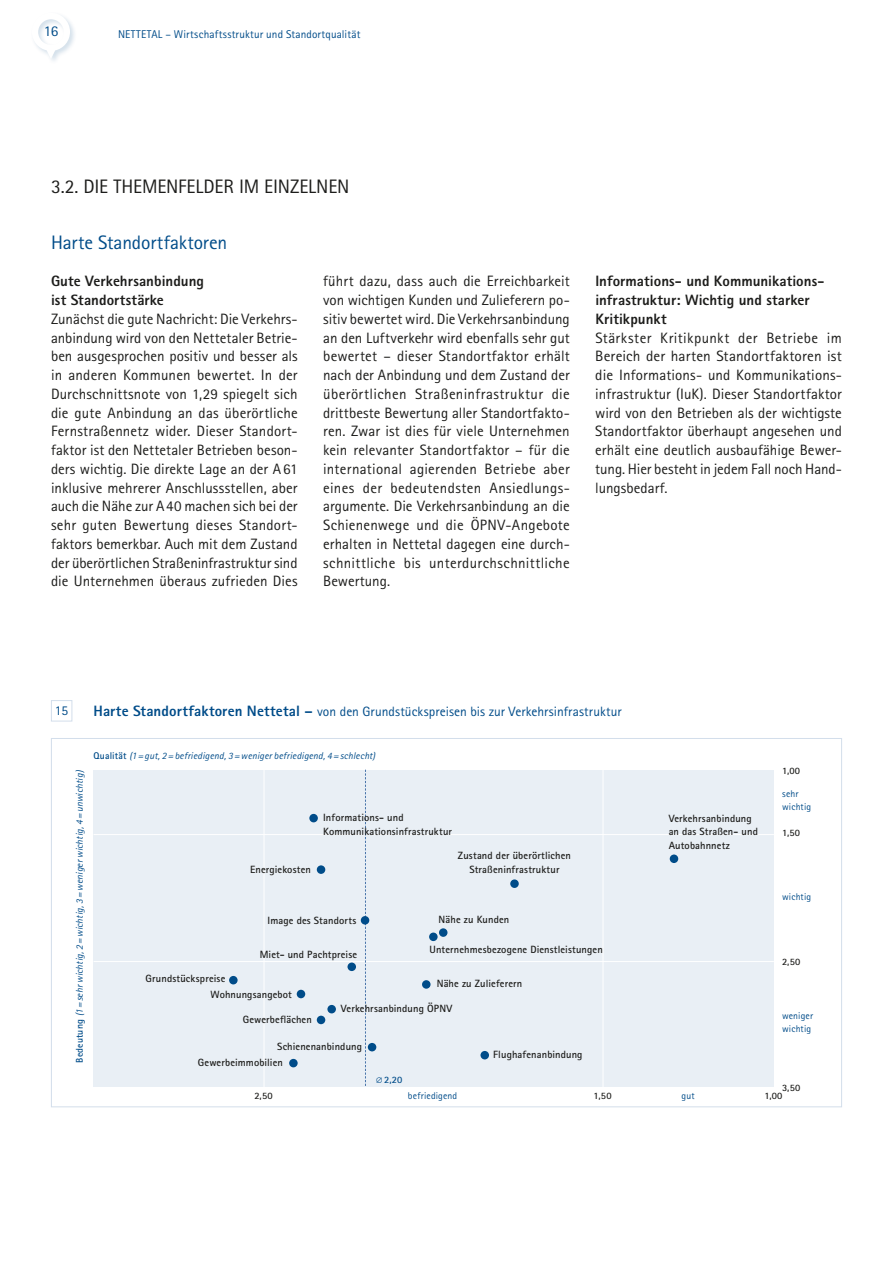
<style>
.page{position:relative;width:893px;height:1263px;background:#fff}
.page>*{position:absolute;margin:0;border:0;box-sizing:border-box;transform-origin:0 0}
.t1{font:19.5px "Rotis Sans Serif Pro";letter-spacing:-.01em;color:#1d1d1b}
.t2{font:19.5px "Rotis Sans Serif Pro";letter-spacing:-.01em;color:#004c89}
.t3{font:15px/18.8px "Rotis Sans Serif Pro";letter-spacing:.005em;color:#1d1d1b;text-align:justify}
.t4{font:800 15px/18.8px "Rotis Sans Serif Pro";letter-spacing:.005em;color:#1d1d1b}
.t5{font:15px "Rotis Sans Serif Pro";color:#004c89}
.t6{font:13.5px "Rotis Sans Serif Pro";letter-spacing:.005em;color:#004c89}
.t7{font:11.25px "Rotis Sans Serif Pro";letter-spacing:.015em;color:#004c89}
.t8{font:700 10.5px/13.5px "Rotis Sans Serif Pro";letter-spacing:.015em;color:#1d1d1b}
.t9{font:italic 9.75px "Rotis Sans Serif Pro";letter-spacing:.01em;color:#004c89}
.t10{font:9.75px/13px "Rotis Sans Serif Pro";letter-spacing:.01em;color:#004c89}
.t11{font:700 9.75px "Rotis Sans Serif Pro";letter-spacing:.025em;color:#1d1d1b}
.t12{font:700 9.75px "Rotis Sans Serif Pro";color:#004c89}
.s1{font-weight:800;font-size:15px}
.s2{font-weight:700;font-style:normal}
</style>
<div class="page">
<div style="left:30px;top:11px;width:48px;height:55px;background:#004c89;opacity:.18"></div>
<svg style="left:32px;top:13px;width:38px;height:46px"></svg>
<div style="left:93px;top:770px;width:680px;height:317px;background:#e9eff5"></div>
<hr style="left:603px;top:770px;width:1px;height:317px;background:#fff">
<hr style="left:94px;top:961px;width:680px;height:1px;background:#fff">
<hr style="left:94px;top:834px;width:680px;height:1px;background:#fff">
<hr style="left:264px;top:770px;width:1px;height:317px;background:#fff">
<svg style="left:365px;top:770px;width:1px;height:316px"></svg>
<div style="left:480px;top:1051px;width:9px;height:8px;background:#004c89;border-radius:50%"></div>
<div style="left:422px;top:980px;width:9px;height:9px;background:#004c89;border-radius:50%"></div>
<div style="left:309px;top:814px;width:9px;height:8px;background:#004c89;border-radius:50%"></div>
<div style="left:289px;top:1059px;width:9px;height:8px;background:#004c89;border-radius:50%"></div>
<div style="left:368px;top:1043px;width:8px;height:8px;background:#004c89;border-radius:50%"></div>
<div style="left:347px;top:962px;width:9px;height:9px;background:#004c89;border-radius:50%"></div>
<div style="left:297px;top:990px;width:8px;height:8px;background:#004c89;border-radius:50%"></div>
<div style="left:317px;top:1016px;width:8px;height:8px;background:#004c89;border-radius:50%"></div>
<div style="left:439px;top:928px;width:8px;height:9px;background:#004c89;border-radius:50%"></div>
<div style="left:327px;top:1005px;width:9px;height:8px;background:#004c89;border-radius:50%"></div>
<div style="left:510px;top:879px;width:9px;height:9px;background:#004c89;border-radius:50%"></div>
<div style="left:670px;top:854px;width:8px;height:9px;background:#004c89;border-radius:50%"></div>
<div style="left:429px;top:932px;width:9px;height:9px;background:#004c89;border-radius:50%"></div>
<div style="left:229px;top:976px;width:9px;height:8px;background:#004c89;border-radius:50%"></div>
<div style="left:317px;top:865px;width:8px;height:9px;background:#004c89;border-radius:50%"></div>
<div style="left:51px;top:700px;width:21px;height:21px;border:1px solid #d3deeb"></div>
<div style="left:361px;top:916px;width:8px;height:8px;background:#004c89;border-radius:50%"></div>
<p class="t5" style="left:44px;top:22px;width:16px">16</p>
<p class="t7" style="left:118px;top:27px;width:244px">NETTETAL – Wirtschaftsstruktur und Standortqualität</p>
<h1 class="t1" style="left:51px;top:174px;width:300px">3.2. DIE THEMENFELDER IM EINZELNEN</h1>
<h1 class="t2" style="left:51px;top:231px;width:178px">Harte Standortfaktoren</h1>
<p class="t4" style="left:51px;top:272px;width:155px">Gute Verkehrsanbindung ist Standortstärke</p>
<p class="t3" style="left:51px;top:309px;width:248px">Zunächst die gute Nachricht: Die Verkehrs&shy;anbindung wird von den Nettetaler Betrie&shy;ben ausgesprochen positiv und besser als in anderen Kommunen bewertet. In der Durchschnittsnote von 1,29 spiegelt sich die gute Anbindung an das überörtliche Fernstraßennetz wider. Dieser Standort&shy;faktor ist den Nettetaler Betrieben beson&shy;ders wichtig. Die direkte Lage an der A61 inklusive mehrerer Anschlussstellen, aber auch die Nähe zur A40 machen sich bei der sehr guten Bewertung dieses Standort&shy;faktors bemerkbar. Auch mit dem Zustand der überörtlichen Straßeninfrastruktur sind die Unternehmen überaus zufrieden Dies</p>
<p class="t3" style="left:323px;top:272px;width:248px">führt dazu, dass auch die Erreichbarkeit von wichtigen Kunden und Zulieferern po&shy;sitiv bewertet wird. Die Verkehrsanbindung an den Luftverkehr wird ebenfalls sehr gut bewertet – dieser Standortfaktor erhält nach der Anbindung und dem Zustand der überörtlichen Straßeninfrastruktur die drittbeste Bewertung aller Standortfakto&shy;ren. Zwar ist dies für viele Unternehmen kein relevanter Standortfaktor – für die international agierenden Betriebe aber eines der bedeutendsten Ansiedlungs&shy;argumente. Die Verkehrsanbindung an die Schienenwege und die ÖPNV-Angebote erhalten in Nettetal dagegen eine durch&shy;schnittliche bis unterdurchschnittliche Bewertung.</p>
<p class="t4" style="left:595px;top:272px;width:231px">Informations- und Kommunikations&shy;infrastruktur: Wichtig und starker<br>Kritikpunkt</p>
<p class="t3" style="left:595px;top:328px;width:248px">Stärkster Kritikpunkt der Betriebe im Bereich der harten Standortfaktoren ist die Informations- und Kommunikations&shy;infrastruktur (IuK). Dieser Standortfaktor wird von den Betrieben als der wichtigste Standortfaktor überhaupt angesehen und erhält eine deutlich ausbaufähige Bewer&shy;tung. Hier besteht in jedem Fall noch Hand&shy;lungsbedarf.</p>
<p class="t6" style="left:55px;top:703px;width:15px">15</p>
<p class="t6" style="left:94px;top:704px;width:530px"><span class="s1">Harte Standortfaktoren Nettetal –</span> von den Grundstückspreisen bis zur Verkehrsinfrastruktur</p>
<p class="t9" style="left:74px;top:1063px;width:294px;rotate:-90deg"><span class="s2">Bedeutung</span> (1=sehr wichtig, 2=wichtig, 3=weniger wichtig, 4=unwichtig)</p>
<p class="t9" style="left:94px;top:749px;width:283px"><span class="s2">Qualität</span> (1=gut, 2=befriedigend, 3=weniger befriedigend, 4=schlecht)</p>
<p class="t8" style="left:250px;top:862px;width:62px">Energiekosten</p>
<p class="t8" style="left:323px;top:811px;width:130px">Informations- und<br>Kommunikationsinfrastruktur</p>
<p class="t8" style="left:669px;top:811px;width:91px">Verkehrsanbindung an das Straßen- und<br>Autobahnnetz</p>
<p class="t8" style="left:458px;top:849px;width:115px;text-align:center">Zustand der überörtlichen<br>Straßeninfrastruktur</p>
<p class="t8" style="left:268px;top:913px;width:90px">Image des Standorts</p>
<p class="t8" style="left:439px;top:912px;width:72px">Nähe zu Kunden</p>
<p class="t8" style="left:260px;top:947px;width:99px">Miet- und Pachtpreise</p>
<p class="t8" style="left:429px;top:943px;width:175px">Unternehmesbezogene Dienstleistungen</p>
<p class="t8" style="left:146px;top:972px;width:81px">Grundstückspreise</p>
<p class="t8" style="left:437px;top:977px;width:87px">Nähe zu Zulieferern</p>
<p class="t8" style="left:210px;top:987px;width:83px">Wohnungsangebot</p>
<p class="t8" style="left:243px;top:1012px;width:71px">Gewerbeflächen</p>
<p class="t8" style="left:341px;top:1002px;width:113px">Verkehrsanbindung ÖPNV</p>
<p class="t8" style="left:277px;top:1040px;width:86px">Schienenanbindung</p>
<p class="t8" style="left:198px;top:1056px;width:87px">Gewerbeimmobilien</p>
<p class="t8" style="left:493px;top:1047px;width:91px">Flughafenanbindung</p>
<p class="t11" style="left:782px;top:764px;width:20px">1,00</p>
<p class="t10" style="left:782px;top:787px;width:31px">sehr wichtig</p>
<p class="t11" style="left:782px;top:827px;width:20px">1,50</p>
<p class="t10" style="left:782px;top:890px;width:31px">wichtig</p>
<p class="t11" style="left:782px;top:955px;width:20px">2,50</p>
<p class="t10" style="left:782px;top:1009px;width:32px">weniger wichtig</p>
<p class="t12" style="left:376px;top:1073px;width:28px">∅2,20</p>
<p class="t11" style="left:782px;top:1081px;width:20px">3,50</p>
<p class="t11" style="left:254px;top:1089px;width:20px">2,50</p>
<p class="t10" style="left:408px;top:1089px;width:51px">befriedigend</p>
<p class="t11" style="left:594px;top:1089px;width:20px">1,50</p>
<p class="t10" style="left:682px;top:1089px;width:15px">gut</p>
<p class="t11" style="left:764px;top:1089px;width:20px">1,00</p>
</div>
